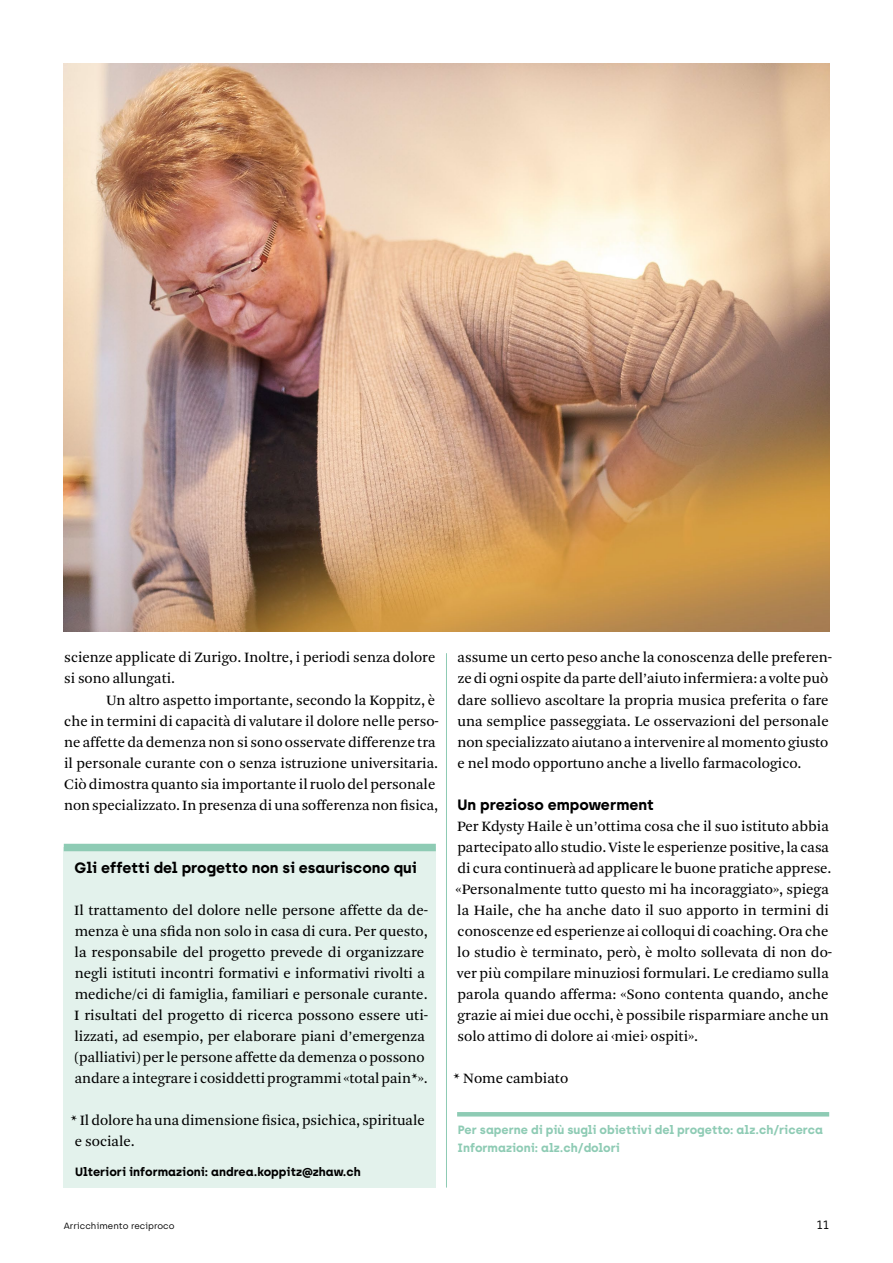
<style>
.page{position:relative;width:893px;height:1263px;background:#fff}
.page>*{position:absolute;margin:0;border:0;box-sizing:border-box;transform-origin:0 0}
.t1{font:15px/21px "Arnhem";color:#000}
.t2{font:700 15px "Archia";color:#000}
.t3{font:700 12px/18px "Archia";color:#8ecbb4}
.t4{font:700 12px "Archia";color:#000}
.t5{font:12px "Archia";color:#000}
.t6{font:9px "Archia";color:#000}
</style>
<div class="page">
<hr style="left:457px;top:1112px;width:372px;height:4px;background:#8ecbb4">
<hr style="left:446px;top:653px;width:1px;height:534px;background:#8ecbb4">
<div style="left:64px;top:847px;width:372px;height:340px;background:#e3f2ec"></div>
<div style="left:64px;top:844px;width:372px;height:7px;background:#8ecbb4"></div>
<img style="left:64px;top:64px;width:765px;height:567px">
<p class="t1" style="left:64px;top:647px;width:372px">scienze applicate di Zurigo. Inoltre, i periodi senza dolore si sono allungati.</p>
<p class="t1" style="left:64px;top:689px;width:376px;text-indent:42px">Un altro aspetto importante, secondo la Koppitz, è che in termini di capacità di valutare il dolore nelle perso&shy;ne affette da demenza non si sono osservate differenze tra il personale curante con o senza istruzione universitaria.<br>Ciò dimostra quanto sia importante il ruolo del personale non specializzato. In presenza di una sofferenza non fisica,</p>
<p class="t2" style="left:75px;top:858px;width:344px">Gli effetti del progetto non si esauriscono qui</p>
<p class="t1" style="left:74px;top:899px;width:355px">Il trattamento del dolore nelle persone affette da de&shy;menza è una sfida non solo in casa di cura. Per questo, la responsabile del progetto prevede di organizzare negli istituti incontri formativi e informativi rivolti a mediche/ci di famiglia, familiari e personale curante.<br>I risultati del progetto di ricerca possono essere uti&shy;lizzati, ad esempio, per elaborare piani d’emergenza (palliativi) per le persone affette da demenza o possono andare a integrare i cosiddetti programmi «total pain*».</p>
<p class="t1" style="left:71px;top:1109px;width:356px">* Il dolore ha una dimensione fisica, psichica, spirituale e sociale.</p>
<p class="t4" style="left:75px;top:1164px;width:287px">Ulteriori informazioni: andrea.koppitz@zhaw.ch</p>
<p class="t1" style="left:457px;top:647px;width:376px">assume un certo peso anche la conoscenza delle preferen&shy;ze di ogni ospite da parte dell’aiuto infermiera: a volte può dare sollievo ascoltare la propria musica preferita o fare una semplice passeggiata. Le osservazioni del personale non specializzato aiutano a intervenire al momento giusto e nel modo opportuno anche a livello farmacologico.</p>
<p class="t2" style="left:458px;top:795px;width:198px">Un prezioso empowerment</p>
<p class="t1" style="left:456px;top:815px;width:378px">Per Kdysty Haile è un’ottima cosa che il suo istituto abbia partecipato allo studio. Viste le esperienze positive, la casa di cura continuerà ad applicare le buone pratiche apprese. «Personalmente tutto questo mi ha incoraggiato», spiega la Haile, che ha anche dato il suo apporto in termini di conoscenze ed esperienze ai colloqui di coaching. Ora che lo studio è terminato, però, è molto sollevata di non do&shy;ver più compilare minuziosi formulari. Le crediamo sulla parola quando afferma: «Sono contenta quando, anche grazie ai miei due occhi, è possibile risparmiare anche un solo attimo di dolore ai ‹miei› ospiti».</p>
<p class="t1" style="left:453px;top:1067px;width:117px">* Nome cambiato</p>
<p class="t3" style="left:457px;top:1120px;width:367px">Per saperne di più sugli obiettivi del progetto: alz.ch/ricerca<br>Informazioni: alz.ch/dolori</p>
<p class="t6" style="left:64px;top:1220px;width:112px">Arricchimento reciproco</p>
<p class="t5" style="left:816px;top:1218px;width:14px">11</p>
</div>
